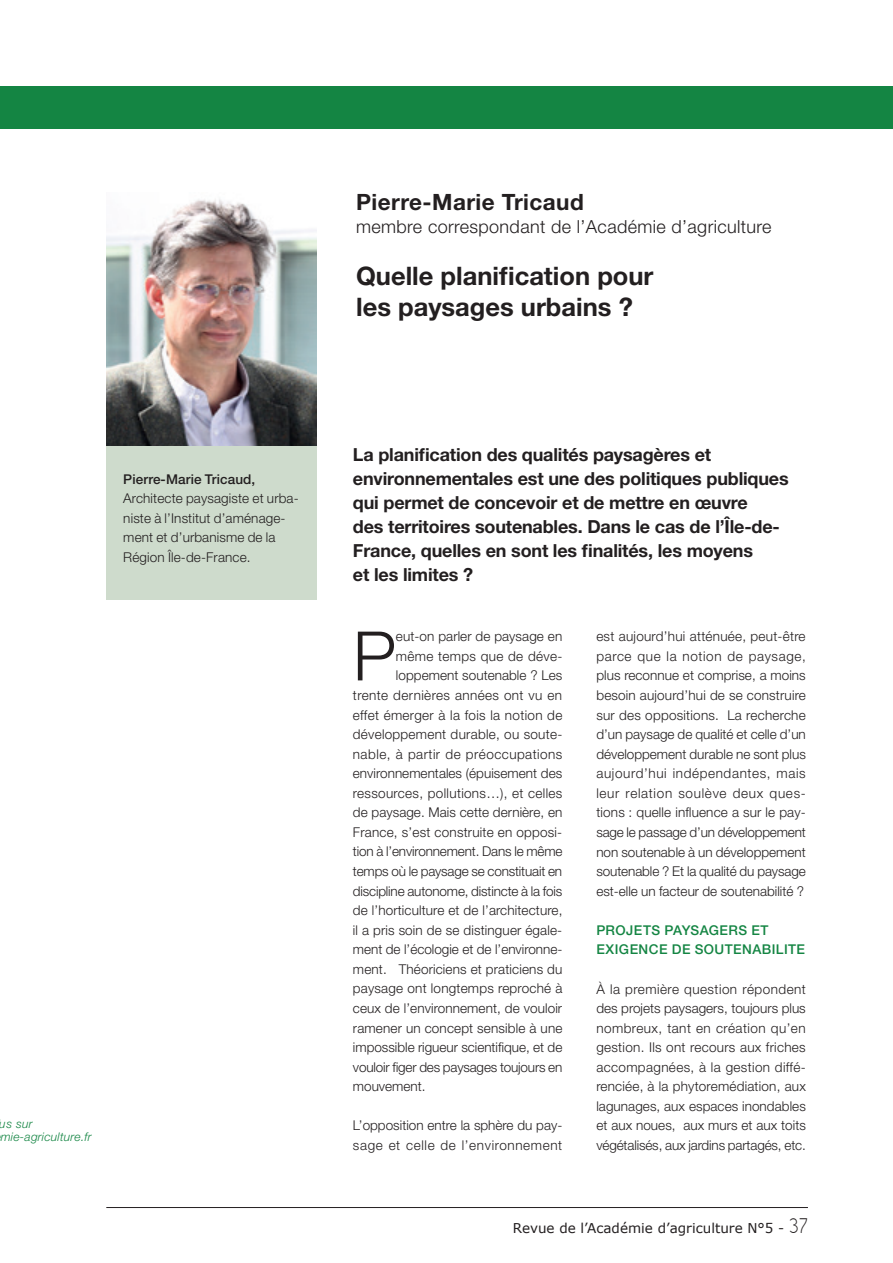
<style>
.page{position:relative;width:893px;height:1263px;background:#fff}
.page>*{position:absolute;margin:0;border:0;box-sizing:border-box;transform-origin:0 0}
.t1{font:300 68.25px "Helvetica Neue";color:#231f20}
.t2{font:700 25.5px/30.6px "Helvetica Neue";color:#231f20}
.t3{font:700 22.5px "Helvetica Neue";letter-spacing:.02em;color:#231f20}
.t4{font:700 18px/24px "Helvetica Neue";letter-spacing:-.01em;color:#231f20}
.t5{font:300 18px "Helvetica Neue";letter-spacing:.02em;color:#231f20}
.t6{font:300 13.5px/19.5px "Helvetica Neue";letter-spacing:.01em;color:#231f20}
.t7{font:300 13.5px "Helvetica Neue";letter-spacing:-.01em;color:#231f20}
.t8{font:500 13.5px/19.5px "Helvetica Neue";letter-spacing:.03em;color:#148543}
.t9{font:13.5px "Verdana";color:#231f20}
.t10{font:300 13.5px "Helvetica Neue";letter-spacing:.035em;color:#231f20}
.t11{font:300 13.5px "Helvetica Neue";letter-spacing:.03em;color:#231f20}
.t12{font:500 13.5px "Helvetica Neue";letter-spacing:.01em;color:#231f20}
.t13{font:italic 300 12px/13.5px "Helvetica Neue";letter-spacing:.02em;color:#148543}
.s1{font-family:"Capsuula";font-size:21px}
</style>
<div class="page">
<div style="left:0;top:86px;width:893px;height:43px;background:#148543"></div>
<hr style="left:106px;top:1207px;width:702px;height:1px;background:#231f20">
<img style="left:106px;top:199px;width:211px;height:247px">
<div style="left:106px;top:446px;width:211px;height:154px;background:#cedbcc"></div>
<p class="t12" style="left:123px;top:471px;width:134px">Pierre-Marie Tricaud,</p>
<p class="t6" style="left:123px;top:488px;width:177px">Architecte paysagiste et urba&shy;niste à l’Institut d’aménage&shy;ment et d’urbanisme de la<br>Région Île-de-France.</p>
<p class="t13" style="left:0;top:1117px;width:93px">us sur mie-agriculture.fr</p>
<h3 class="t3" style="left:356px;top:188px;width:229px">Pierre-Marie Tricaud</h3>
<h3 class="t5" style="left:356px;top:215px;width:417px">membre correspondant de l’Académie d’agriculture</h3>
<h2 class="t2" style="left:356px;top:260px;width:299px">Quelle planification pour les paysages urbains ?</h2>
<p class="t4" style="left:353px;top:442px;width:437px">La planification des qualités paysagères et environnementales est une des politiques publiques qui permet de concevoir et de mettre en œuvre<br>des territoires soutenables. Dans le cas de l’Île-de-France, quelles en sont les finalités, les moyens<br>et les limites ?</p>
<h1 class="t1" style="left:353px;top:614px;width:45px">P</h1>
<p class="t6" style="left:396px;top:626px;width:168px">eut-on parler de paysage en</p>
<p class="t6" style="left:396px;top:646px;width:168px">même temps que de déve-</p>
<p class="t6" style="left:396px;top:665px;width:168px">loppement soutenable ? Les</p>
<p class="t11" style="left:353px;top:687px;width:211px">trente dernières années ont vu en</p>
<p class="t6" style="left:353px;top:705px;width:211px">effet émerger à la fois la notion de</p>
<p class="t6" style="left:353px;top:724px;width:211px">développement durable, ou soute-</p>
<p class="t10" style="left:353px;top:746px;width:211px">nable, à partir de préoccupations</p>
<p class="t6" style="left:353px;top:763px;width:211px">environnementales (épuisement des</p>
<p class="t6" style="left:353px;top:783px;width:211px">ressources, pollutions…), et celles</p>
<p class="t6" style="left:353px;top:802px;width:211px">de paysage. Mais cette dernière, en</p>
<p class="t6" style="left:353px;top:822px;width:211px">France, s’est construite en opposi-</p>
<p class="t7" style="left:353px;top:843px;width:211px">tion à l’environnement. Dans le même</p>
<p class="t7" style="left:353px;top:863px;width:211px">temps où le paysage se constituait en</p>
<p class="t7" style="left:353px;top:882px;width:211px">discipline autonome, distincte à la fois</p>
<p class="t6" style="left:353px;top:900px;width:211px">de l’horticulture et de l’architecture,</p>
<p class="t6" style="left:353px;top:920px;width:211px">il a pris soin de se distinguer égale-</p>
<p class="t6" style="left:353px;top:939px;width:211px">ment de l’écologie et de l’environne-</p>
<p class="t6" style="left:353px;top:959px;width:211px">ment. Théoriciens et praticiens du</p>
<p class="t6" style="left:353px;top:978px;width:211px">paysage ont longtemps reproché à</p>
<p class="t6" style="left:353px;top:998px;width:211px">ceux de l’environnement, de vouloir</p>
<p class="t6" style="left:353px;top:1018px;width:211px">ramener un concept sensible à une</p>
<p class="t6" style="left:353px;top:1037px;width:211px">impossible rigueur scientifique, et de</p>
<p class="t7" style="left:353px;top:1058px;width:211px">vouloir figer des paysages toujours en</p>
<p class="t6" style="left:353px;top:1076px;width:74px">mouvement.</p>
<p class="t6" style="left:353px;top:1115px;width:211px">L’opposition entre la sphère du pay&shy;sage et celle de l’environnement</p>
<p class="t6" style="left:596px;top:626px;width:211px;text-align:justify">est aujourd’hui atténuée, peut-être parce que la notion de paysage, plus reconnue et comprise, a moins besoin aujourd’hui de se construire sur des oppositions. La recherche d’un paysage de qualité et celle d’un développement durable ne sont plus aujourd’hui indépendantes, mais leur relation soulève deux ques&shy;tions : quelle influence a sur le pay&shy;sage le passage d’un développement non soutenable à un développement soutenable ? Et la qualité du paysage est-elle un facteur de soutenabilité ?</p>
<p class="t8" style="left:596px;top:920px;width:210px">PROJETS PAYSAGERS ET<br>EXIGENCE DE SOUTENABILITE</p>
<p class="t6" style="left:596px;top:979px;width:211px;text-align:justify">À la première question répondent des projets paysagers, toujours plus nombreux, tant en création qu’en gestion. Ils ont recours aux friches accompagnées, à la gestion diffé&shy;renciée, à la phytoremédiation, aux lagunages, aux espaces inondables et aux noues, aux murs et aux toits végétalisés, aux jardins partagés, etc.</p>
<p class="t9" style="left:513px;top:1219px;width:296px">Revue de l’Académie d’agriculture N°5 - <span class="s1">37</span></p>
</div>
